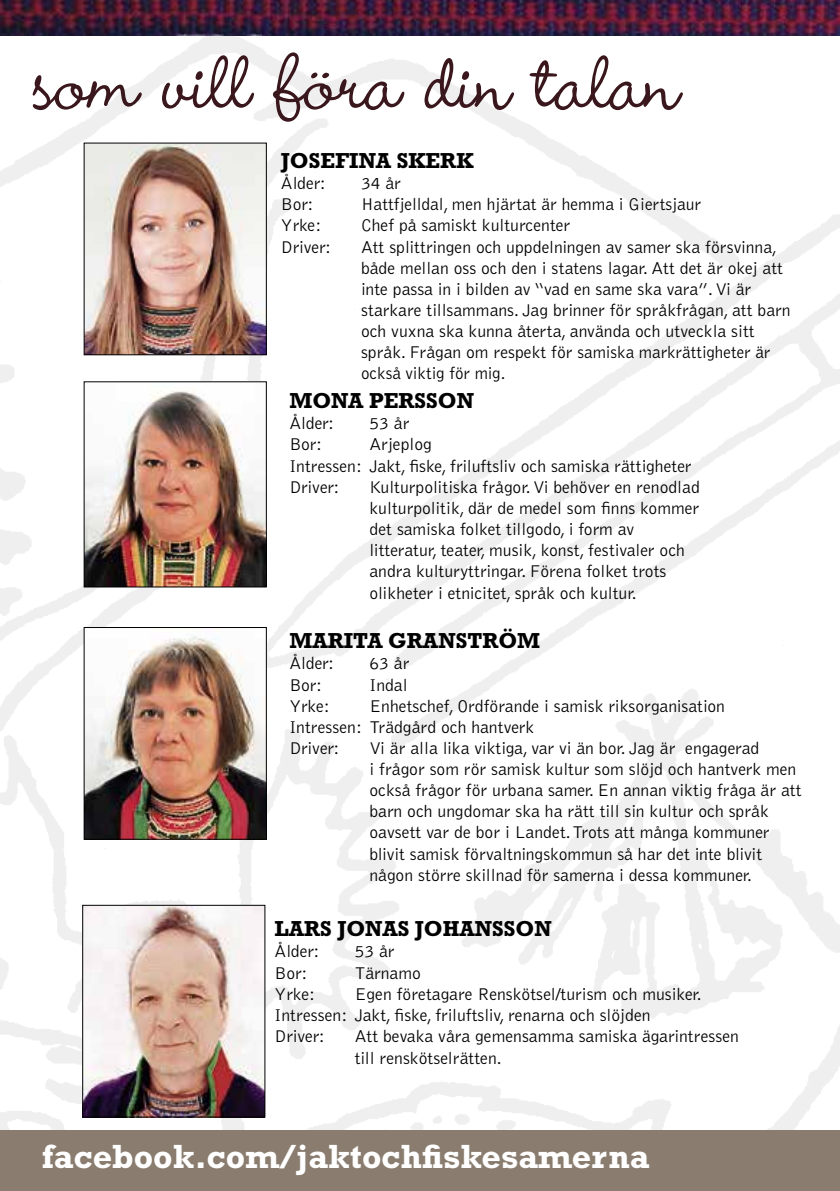
<style>
.page{position:relative;width:840px;height:1191px;background:#fff}
.page>*{position:absolute;margin:0;border:0;box-sizing:border-box;transform-origin:0 0}
.t1{font:500 102px "Wendy LP";color:#3a171c}
.t2{font:700 34px "Rockwell";color:#fff}
.t3{font:700 22px "Rockwell";color:#000}
.t4{font:300 17.6px/21.2px "Bell Gothic";color:#000}
</style>
<div class="page">
<img style="left:0;top:35px;width:839px;height:1095px">
<div style="left:0;top:1130px;width:839px;height:61px;background:#8a7d6f"></div>
<img style="left:86px;top:145px;width:178px;height:208px">
<img style="left:86px;top:629px;width:178px;height:208px">
<div style="left:84px;top:627px;width:182px;height:212px;border:1px solid #000"></div>
<img style="left:0;top:0;width:839px;height:35px">
<img style="left:86px;top:383px;width:178px;height:202px">
<div style="left:84px;top:381px;width:182px;height:206px;border:1px solid #000"></div>
<img style="left:84px;top:907px;width:179px;height:208px">
<div style="left:82px;top:905px;width:183px;height:212px;border:1px solid #000"></div>
<h1 class="t1" style="left:33px;top:25px;width:648px">som vill föra din talan</h1>
<p class="t3" style="left:281px;top:148px;width:194px">JOSEFINA SKERK</p>
<p class="t4" style="left:281px;top:173px;width:46px">Ålder:</p>
<p class="t4" style="left:361px;top:173px;width:42px">34 år</p>
<p class="t4" style="left:281px;top:194px;width:34px">Bor:</p>
<p class="t4" style="left:361px;top:194px;width:342px">Hattfjelldal, men hjärtat är hemma i Giertsjaur</p>
<p class="t4" style="left:281px;top:215px;width:42px">Yrke:</p>
<p class="t4" style="left:361px;top:215px;width:210px">Chef på samiskt kulturcenter</p>
<p class="t4" style="left:281px;top:236px;width:52px">Driver:</p>
<p class="t4" style="left:361px;top:236px;width:430px">Att splittringen och uppdelningen av samer ska försvinna, både mellan oss och den i statens lagar. Att det är okej att inte passa in i bilden av “vad en same ska vara”. Vi är starkare tillsammans. Jag brinner för språkfrågan, att barn och vuxna ska kunna återta, använda och utveckla sitt språk. Frågan om respekt för samiska markrättigheter är också viktig för mig.</p>
<p class="t3" style="left:289px;top:388px;width:186px">MONA PERSSON</p>
<p class="t4" style="left:289px;top:413px;width:46px">Ålder:</p>
<p class="t4" style="left:369px;top:413px;width:42px">53 år</p>
<p class="t4" style="left:289px;top:434px;width:34px">Bor:</p>
<p class="t4" style="left:289px;top:434px;width:403px;text-indent:80px">Arjeplog<br>Intressen: Jakt, fiske, friluftsliv och samiska rättigheter<br>Driver:</p>
<p class="t4" style="left:369px;top:476px;width:331px">Kulturpolitiska frågor. Vi behöver en renodlad kulturpolitik, där de medel som finns kommer det samiska folket tillgodo, i form av litteratur, teater, musik, konst, festivaler och andra kulturyttringar. Förena folket trots olikheter i etnicitet, språk och kultur.</p>
<p class="t3" style="left:289px;top:628px;width:252px">MARITA GRANSTRÖM</p>
<p class="t4" style="left:289px;top:653px;width:46px">Ålder:</p>
<p class="t4" style="left:369px;top:653px;width:42px">63 år</p>
<p class="t4" style="left:289px;top:674px;width:34px">Bor:</p>
<p class="t4" style="left:369px;top:674px;width:40px">Indal</p>
<p class="t4" style="left:289px;top:695px;width:42px">Yrke:</p>
<p class="t4" style="left:289px;top:695px;width:437px;text-indent:80px">Enhetschef, Ordförande i samisk riksorganisation<br>Intressen: Trädgård och hantverk<br>Driver:</p>
<p class="t4" style="left:369px;top:738px;width:433px">Vi är alla lika viktiga, var vi än bor. Jag är engagerad<br>i frågor som rör samisk kultur som slöjd och hantverk men också frågor för urbana samer. En annan viktig fråga är att barn och ungdomar ska ha rätt till sin kultur och språk oavsett var de bor i Landet. Trots att många kommuner blivit samisk förvaltningskommun så har det inte blivit någon större skillnad för samerna i dessa kommuner.</p>
<p class="t3" style="left:274px;top:916px;width:278px">LARS JONAS JOHANSSON</p>
<p class="t4" style="left:274px;top:941px;width:46px">Ålder:</p>
<p class="t4" style="left:354px;top:941px;width:42px">53 år</p>
<p class="t4" style="left:274px;top:962px;width:34px">Bor:</p>
<p class="t4" style="left:354px;top:962px;width:68px">Tärnamo</p>
<p class="t4" style="left:274px;top:983px;width:42px">Yrke:</p>
<p class="t4" style="left:274px;top:983px;width:428px;text-indent:80px">Egen företagare Renskötsel/turism och musiker.<br>Intressen: Jakt, fiske, friluftsliv, renarna och slöjden<br>Driver:</p>
<p class="t4" style="left:354px;top:1025px;width:385px">Att bevaka våra gemensamma samiska ägarintressen till renskötselrätten.</p>
<h2 class="t2" style="left:42px;top:1136px;width:608px">facebook.com/jaktochfiskesamerna</h2>
</div>
